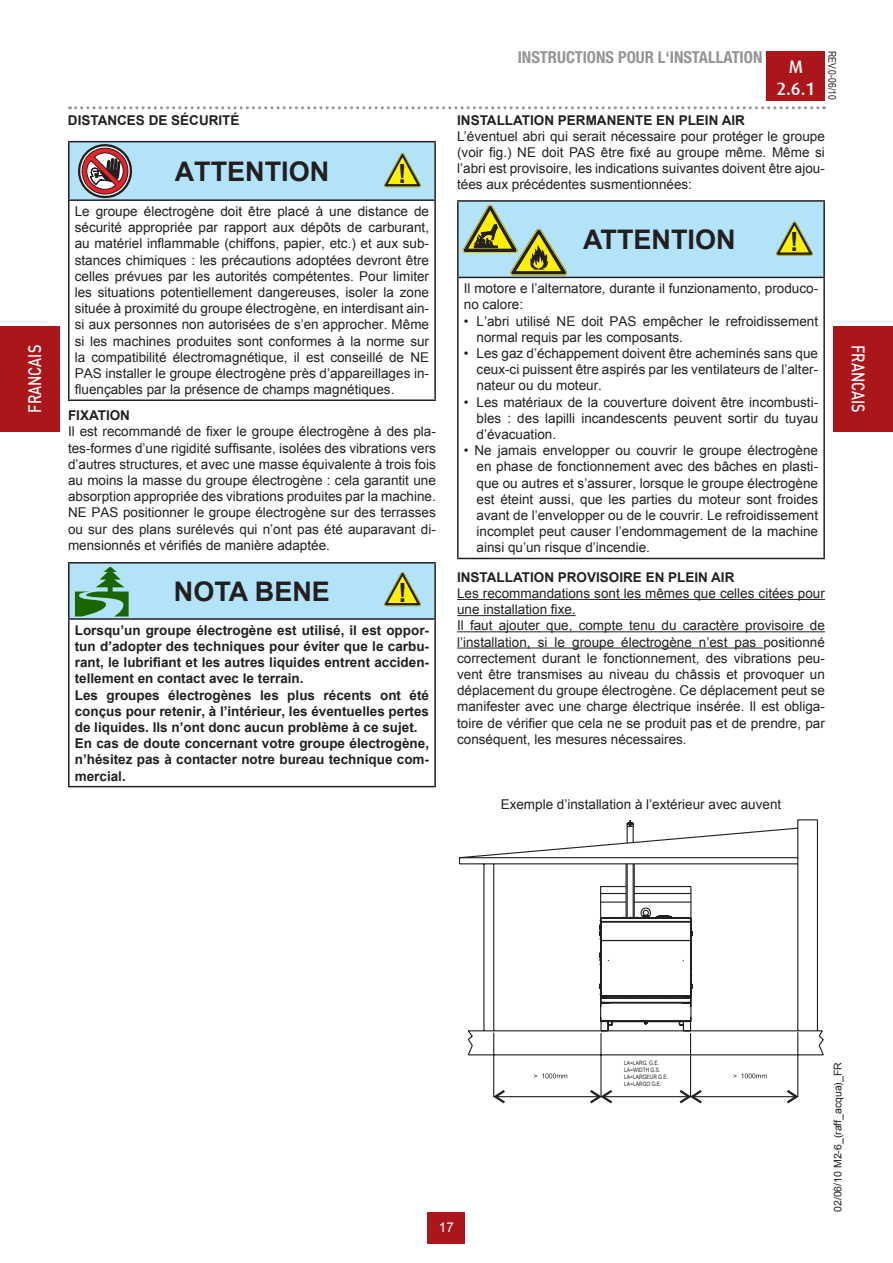
<style>
.page{position:relative;width:893px;height:1263px;background:#fff}
.page>*{position:absolute;margin:0;border:0;box-sizing:border-box;transform-origin:0 0}
.t1{font:700 27px "Arial";color:#231f20}
.t2{font:700 26.55px "Arial";color:#231f20;scale:.95 1}
.t3{font:500 18px "DIN Pro";color:#fff;scale:.8 1}
.t4{font:500 18px "Dax";color:#fff}
.t5{font:700 condensed 16.5px "Helvetica Neue LTW1 G";color:#939598}
.t6{font:13.5px/16.2px "Arial";color:#231f20;text-align:justify}
.t7{font:700 13.5px/16.2px "Arial";color:#231f20;text-align:justify}
.t8{font:13.5px "Arial";color:#fff}
.t9{font:10.5px "Arial";color:#231f20}
._1Head-ID{font:10.5px "Arial Narrow";color:#231f20}
.t10{font:6px "Arial Narrow";color:#231f20}
</style>
<div class="page">
<div style="left:767px;top:51px;width:58px;height:50px;background:#ab161a"></div>
<svg style="left:70px;top:106px;width:754px;height:3px"></svg>
<div style="left:428px;top:1212px;width:37px;height:31px;background:#ab161a"></div>
<div style="left:0;top:326px;width:60px;height:106px;background:#ab161a"></div>
<div style="left:833px;top:326px;width:60px;height:106px;background:#ab161a"></div>
<div style="left:69px;top:142px;width:366px;height:58px;background:#b3e3f9"></div>
<hr style="left:68px;top:141px;width:368px;height:1px;background:#231f20">
<hr style="left:68px;top:142px;width:2px;height:57px;background:#231f20">
<hr style="left:434px;top:142px;width:2px;height:57px;background:#231f20">
<hr style="left:68px;top:199px;width:368px;height:2px;background:#231f20">
<hr style="left:68px;top:201px;width:2px;height:198px;background:#231f20">
<hr style="left:434px;top:201px;width:2px;height:198px;background:#231f20">
<hr style="left:68px;top:399px;width:368px;height:2px;background:#231f20">
<div style="left:69px;top:563px;width:366px;height:56px;background:#b3e3f9"></div>
<hr style="left:68px;top:562px;width:368px;height:1px;background:#231f20">
<hr style="left:68px;top:563px;width:2px;height:55px;background:#231f20">
<hr style="left:434px;top:563px;width:2px;height:55px;background:#231f20">
<hr style="left:68px;top:618px;width:368px;height:2px;background:#231f20">
<hr style="left:68px;top:620px;width:2px;height:166px;background:#231f20">
<hr style="left:434px;top:620px;width:2px;height:166px;background:#231f20">
<hr style="left:68px;top:786px;width:368px;height:1px;background:#231f20">
<svg style="left:78px;top:144px;width:55px;height:55px"></svg>
<svg style="left:384px;top:572px;width:37px;height:34px"></svg>
<svg style="left:384px;top:153px;width:37px;height:34px"></svg>
<div style="left:458px;top:201px;width:366px;height:76px;background:#b3e3f9"></div>
<hr style="left:457px;top:200px;width:368px;height:2px;background:#231f20">
<hr style="left:457px;top:202px;width:2px;height:75px;background:#231f20">
<hr style="left:823px;top:202px;width:2px;height:75px;background:#231f20">
<hr style="left:457px;top:277px;width:368px;height:1px;background:#231f20">
<hr style="left:457px;top:278px;width:2px;height:280px;background:#231f20">
<hr style="left:823px;top:278px;width:2px;height:280px;background:#231f20">
<hr style="left:457px;top:558px;width:368px;height:1px;background:#231f20">
<svg style="left:776px;top:221px;width:37px;height:34px"></svg>
<hr style="left:457px;top:599px;width:368px;height:1px;background:#231f20">
<hr style="left:457px;top:615px;width:119px;height:1px;background:#231f20">
<hr style="left:457px;top:631px;width:368px;height:1px;background:#231f20">
<hr style="left:457px;top:647px;width:306px;height:1px;background:#231f20">
<svg style="left:495px;top:1098px;width:302px;height:6px"></svg>
<svg style="left:458px;top:819px;width:366px;height:279px"></svg>
<svg style="left:534px;top:1073px;width:33px;height:5px"></svg>
<svg style="left:733px;top:1073px;width:34px;height:5px"></svg>
<svg style="left:462px;top:205px;width:105px;height:70px"></svg>
<p class="t5" style="left:518px;top:47px;width:246px">INSTRUCTIONS POUR L‘INSTALLATION</p>
<p class="t4" style="left:789px;top:57px;width:16px">M</p>
<p class="t4" style="left:776px;top:79px;width:41px">2.6.1</p>
<p class="_1Head-ID" style="left:840px;top:51px;width:50px;rotate:90deg">REV.0-06/10</p>
<p class="t7" style="left:68px;top:112px;width:173px">DISTANCES DE SÉCURITÉ</p>
<p class="t7" style="left:457px;top:112px;width:289px">INSTALLATION PERMANENTE EN PLEIN AIR</p>
<p class="t6" style="left:457px;top:128px;width:369px">L’éventuel abri qui serait nécessaire pour protéger le groupe (voir fig.) NE doit PAS être fixé au groupe même. Même si l’abri est provisoire, les indications suivantes doivent être ajou&shy;tées aux précédentes susmentionnées:</p>
<p class="t1" style="left:175px;top:153px;width:156px">ATTENTION</p>
<p class="t6" style="left:75px;top:203px;width:356px">Le groupe électrogène doit être placé à une distance de sécurité appropriée par rapport aux dépôts de carburant, au matériel inflammable (chiffons, papier, etc.) et aux sub&shy;stances chimiques : les précautions adoptées devront être celles prévues par les autorités compétentes. Pour limiter les situations potentiellement dangereuses, isoler la zone située à proximité du groupe électrogène, en interdisant ain&shy;si aux personnes non autorisées de s’en approcher. Même si les machines produites sont conformes à la norme sur la compatibilité électromagnétique, il est conseillé de NE PAS installer le groupe électrogène près d’appareillages in&shy;fluençables par la présence de champs magnétiques.</p>
<p class="t2" style="left:398px;top:156px;width:10px">!</p>
<p class="t1" style="left:583px;top:221px;width:154px">ATTENTION</p>
<p class="t6" style="left:464px;top:281px;width:356px">Il motore e l’alternatore, durante il funzionamento, produco&shy;no calore:</p>
<p class="t6" style="left:477px;top:313px;width:343px;text-indent:-13px">• L’abri utilisé NE doit PAS empêcher le refroidissement normal requis par les composants.</p>
<p class="t6" style="left:477px;top:345px;width:343px;text-indent:-13px">• Les gaz d’échappement doivent être acheminés sans que ceux-ci puissent être aspirés par les ventilateurs de l’alter&shy;nateur ou du moteur.</p>
<p class="t6" style="left:477px;top:394px;width:343px;text-indent:-13px">• Les matériaux de la couverture doivent être incombusti&shy;bles : des lapilli incandescents peuvent sortir du tuyau d’évacuation.</p>
<p class="t6" style="left:477px;top:443px;width:343px;text-indent:-13px">• Ne jamais envelopper ou couvrir le groupe électrogène en phase de fonctionnement avec des bâches en plasti&shy;que ou autres et s’assurer, lorsque le groupe électrogène est éteint aussi, que les parties du moteur sont froides avant de l’envelopper ou de le couvrir. Le refroidissement incomplet peut causer l’endommagement de la machine ainsi qu’un risque d’incendie.</p>
<p class="t2" style="left:790px;top:224px;width:10px">!</p>
<h3 class="t3" style="left:22px;top:413px;width:86px;rotate:-90deg">FRANCAIS</h3>
<h3 class="t3" style="left:871px;top:345px;width:86px;rotate:90deg">FRANCAIS</h3>
<p class="t7" style="left:68px;top:408px;width:64px">FIXATION</p>
<p class="t6" style="left:68px;top:424px;width:369px">Il est recommandé de fixer le groupe électrogène à des pla&shy;tes-formes d’une rigidité suffisante, isolées des vibrations vers d’autres structures, et avec une masse équivalente à trois fois au moins la masse du groupe électrogène : cela garantit une absorption appropriée des vibrations produites par la machine.</p>
<p class="t6" style="left:68px;top:505px;width:369px">NE PAS positionner le groupe électrogène sur des terrasses ou sur des plans surélevés qui n’ont pas été auparavant di&shy;mensionnés et vérifiés de manière adaptée.</p>
<p class="t1" style="left:174px;top:573px;width:158px">NOTA BENE</p>
<p class="t7" style="left:75px;top:622px;width:356px">Lorsqu’un groupe électrogène est utilisé, il est oppor&shy;tun d’adopter des techniques pour éviter que le carbu&shy;rant, le lubrifiant et les autres liquides entrent acciden&shy;tellement en contact avec le terrain.</p>
<p class="t7" style="left:75px;top:687px;width:356px">Les groupes électrogènes les plus récents ont été conçus pour retenir, à l’intérieur, les éventuelles pertes de liquides. Ils n’ont donc aucun problème à ce sujet.</p>
<p class="t7" style="left:75px;top:736px;width:356px">En cas de doute concernant votre groupe électrogène, n’hésitez pas à contacter notre bureau technique com&shy;mercial.</p>
<p class="t2" style="left:398px;top:575px;width:10px">!</p>
<p class="t7" style="left:457px;top:569px;width:279px">INSTALLATION PROVISOIRE EN PLEIN AIR</p>
<p class="t6" style="left:457px;top:585px;width:369px">Les recommandations sont les mêmes que celles citées pour une installation fixe.</p>
<p class="t6" style="left:457px;top:618px;width:369px">Il faut ajouter que, compte tenu du caractère provisoire de l’installation, si le groupe électrogène n’est pas positionné correctement durant le fonctionnement, des vibrations peu&shy;vent être transmises au niveau du châssis et provoquer un déplacement du groupe électrogène. Ce déplacement peut se manifester avec une charge électrique insérée. Il est obliga&shy;toire de vérifier que cela ne se produit pas et de prendre, par conséquent, les mesures nécessaires.</p>
<p class="t6" style="left:501px;top:796px;width:282px">Exemple d’installation à l’extérieur avec auvent</p>
<p class="t8" style="left:439px;top:1219px;width:17px">17</p>
<p class="t10" style="left:624px;top:1058px;width:36px">LA=LARG. G.E.</p>
<p class="t10" style="left:624px;top:1065px;width:38px">LA=WIDTH G.S.</p>
<p class="t10" style="left:624px;top:1072px;width:45px">LA=LARGEUR G.E.</p>
<p class="t10" style="left:624px;top:1079px;width:39px">LA=LARGO G.E.</p>
<p class="t9" style="left:831px;top:1212px;width:151px;rotate:-90deg">02/06/10 M2-6_(raff_acqua)_FR</p>
</div>
